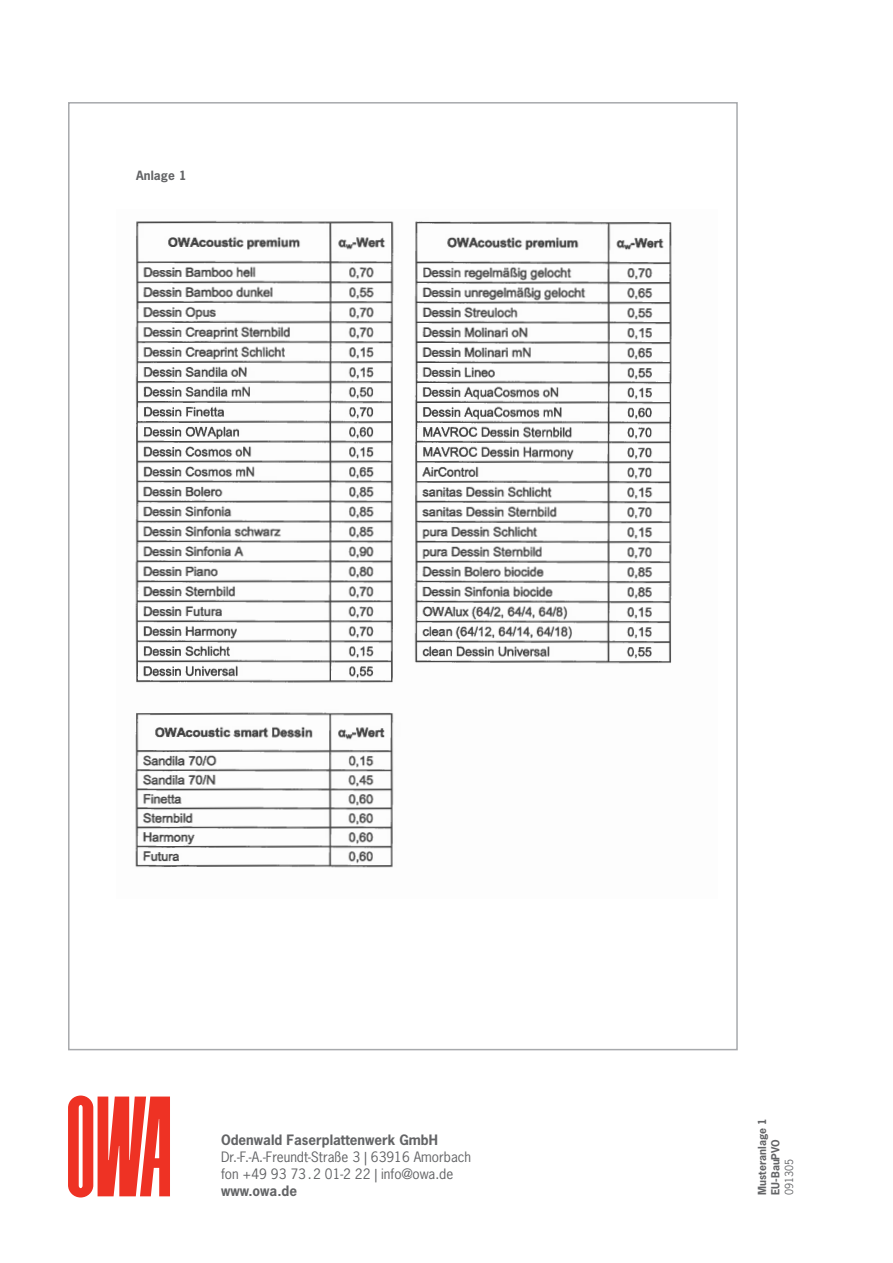
<style>
.page{position:relative;width:893px;height:1263px;background:#fff}
.page>*{position:absolute;margin:0;border:0;box-sizing:border-box;transform-origin:0 0}
.t1{font:13.5px/17px "News Gothic Std";color:#636466}
.t2{font:700 13.5px "News Gothic Std";color:#636466}
.t3{font:700 12px "News Gothic Std";letter-spacing:.01em;color:#636466}
.t4{font:700 10.5px/13.5px "News Gothic Std";color:#636466}
.t5{font:10.5px "News Gothic Std";color:#636466}
</style>
<div class="page">
<svg style="left:68px;top:1095px;width:102px;height:102px"></svg>
<img style="left:135px;top:220px;width:537px;height:648px">
<p class="t3" style="left:136px;top:171px;width:52px">Anlage 1</p>
<p class="t2" style="left:221px;top:1134px;width:218px">Odenwald Faserplattenwerk GmbH</p>
<p class="t1" style="left:221px;top:1149px;width:252px">Dr.-F.-A.-Freundt-Straße 3 | 63916 Amorbach fon +49 93 73 . 2 01-2 22 | info@owa.de</p>
<p class="t2" style="left:221px;top:1185px;width:78px">www.owa.de</p>
<p class="t4" style="left:756px;top:1195px;width:78px;rotate:-90deg">Musteranlage 1<br>EU-BauPVO</p>
<p class="t5" style="left:785px;top:1195px;width:38px;rotate:-90deg">091305</p>
</div>
